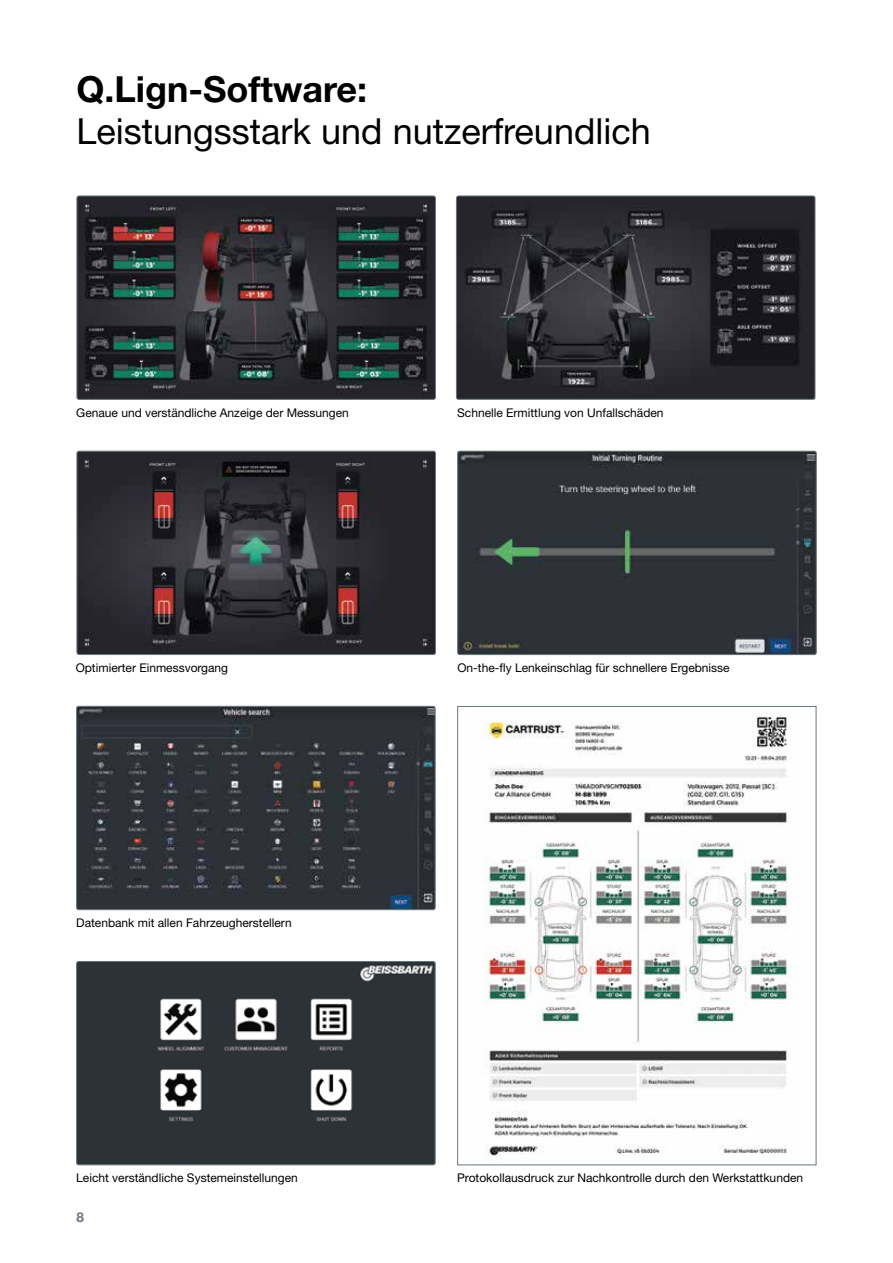
<style>
.page{position:relative;width:893px;height:1263px;background:#fff}
.page>*{position:absolute;margin:0;border:0;box-sizing:border-box;transform-origin:0 0}
.t1{font:36px "Helvetica Neue LT Pro";color:#000}
.t2{font:700 36px "Helvetica Neue LT Pro";color:#000}
.t3{font:700 13.5px "Helvetica Neue LT Pro";color:#68757d}
.t4{font:12px "Helvetica Neue LT Pro";color:#000}
</style>
<div class="page">
<img style="left:77px;top:196px;width:357px;height:202px">
<div style="left:77px;top:196px;width:359px;height:204px;border:1px solid #68757d;border-radius:2px"></div>
<img style="left:456px;top:196px;width:359px;height:202px">
<div style="left:456px;top:196px;width:359px;height:204px;border:1px solid #68757d;border-radius:2px"></div>
<img style="left:77px;top:451px;width:357px;height:202px">
<div style="left:77px;top:451px;width:359px;height:204px;border:1px solid #68757d;border-radius:2px"></div>
<img style="left:459px;top:453px;width:356px;height:200px">
<div style="left:457px;top:451px;width:360px;height:204px;border:1px solid #68757d;border-radius:2px"></div>
<img style="left:484px;top:714px;width:306px;height:442px">
<img style="left:78px;top:708px;width:356px;height:200px">
<div style="left:76px;top:706px;width:360px;height:204px;border:1px solid #68757d;border-radius:2px"></div>
<img style="left:78px;top:963px;width:356px;height:200px">
<div style="left:76px;top:961px;width:360px;height:204px;border:1px solid #68757d;border-radius:2px"></div>
<h1 class="t2" style="left:77px;top:67px;width:292px">Q.Lign-Software:</h1>
<h1 class="t1" style="left:77px;top:109px;width:576px">Leistungsstark und nutzerfreundlich</h1>
<p class="t4" style="left:76px;top:405px;width:274px">Genaue und verständliche Anzeige der Messungen</p>
<p class="t4" style="left:457px;top:405px;width:208px">Schnelle Ermittlung von Unfallschäden</p>
<p class="t4" style="left:76px;top:660px;width:154px">Optimierter Einmessvorgang</p>
<p class="t4" style="left:457px;top:660px;width:274px">On-the-fly Lenkeinschlag für schnellere Ergebnisse</p>
<p class="t4" style="left:76px;top:915px;width:217px">Datenbank mit allen Fahrzeugherstellern</p>
<p class="t4" style="left:76px;top:1170px;width:223px">Leicht verständliche Systemeinstellungen</p>
<p class="t3" style="left:77px;top:1208px;width:9px">8</p>
<p class="t4" style="left:457px;top:1170px;width:348px">Protokollausdruck zur Nachkontrolle durch den Werkstattkunden</p>
</div>
